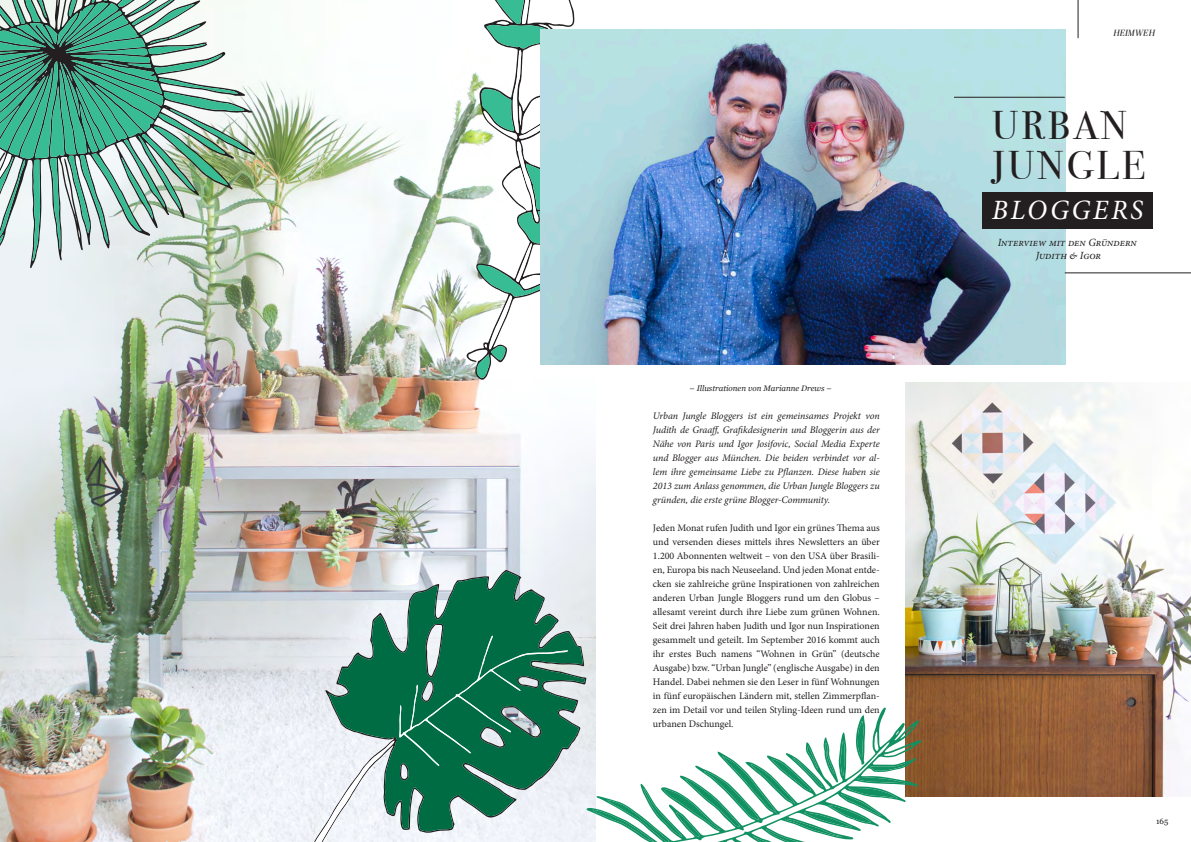
<style>
.page{position:relative;width:1191px;height:842px;background:#fff}
.page>*{position:absolute;margin:0;border:0;box-sizing:border-box;transform-origin:0 0}
.t1{font:40px "Bodoni Svty Two SCITCTT";letter-spacing:.075em;color:#231f20}
.t2{font:italic 28px "Minion Pro";letter-spacing:.085em;color:#fff}
.t3{font:italic 11px "Minion Pro";color:#231f20}
.t4{font:10px/14px "Minion Pro";color:#231f20;text-align:justify}
.t5{font:italic 10px/14px "Minion Pro";letter-spacing:-.01em;color:#231f20;text-align:justify}
.t6{font:italic 9px "Narziss Text";color:#231f20}
.t7{font:italic 8px "Georgia";color:#231f20}
.t8{font:8px "Georgia";color:#231f20}
</style>
<div class="page">
<img style="left:0;top:79px;width:595px;height:763px">
<svg style="left:0;top:79px;width:255px;height:189px;background:#d1dbd1"></svg>
<svg style="left:0;top:0;width:251px;height:261px"></svg>
<img style="left:466px;top:29px;width:152px;height:351px">
<svg style="left:477px;top:0;width:114px;height:379px"></svg>
<svg style="left:252px;top:570px;width:334px;height:272px;background:#d1cdcc"></svg>
<svg style="left:328px;top:571px;width:257px;height:136px;background:#8db4a8"></svg>
<svg style="left:254px;top:624px;width:314px;height:218px"></svg>
<img style="left:905px;top:382px;width:286px;height:415px">
<svg style="left:476px;top:707px;width:445px;height:135px"></svg>
<svg style="left:592px;top:715px;width:315px;height:127px"></svg>
<hr style="left:1077px;top:0;width:1px;height:38px;background:#231f20">
<img style="left:541px;top:30px;width:524px;height:335px">
<div style="left:981px;top:193px;width:171px;height:36px;background:#231f20"></div>
<hr style="left:954px;top:97px;width:110px;height:1px;background:#231f20">
<hr style="left:1064px;top:273px;width:127px;height:1px;background:#231f20">
<p class="t7" style="left:689px;top:382px;width:144px">– Illustrationen von Marianne Drews –</p>
<p class="t5" style="left:653px;top:409px;width:229px">Urban Jungle Bloggers ist ein gemeinsames Projekt von Judith de Graaff, Grafikdesignerin und Bloggerin aus der Nähe von Paris und Igor Josifovic, Social Media Experte und Blogger aus München. Die beiden verbindet vor al&shy;lem ihre gemeinsame Liebe zu Pflanzen. Diese haben sie 2013 zum Anlass genommen, die Urban Jungle Bloggers zu gründen, die erste grüne Blogger-Community.</p>
<p class="t4" style="left:653px;top:521px;width:228px">Jeden Monat rufen Judith und Igor ein grünes Thema aus und versenden dieses mittels ihres Newsletters an über 1.200 Abonnenten weltweit – von den USA über Brasili&shy;en, Europa bis nach Neuseeland. Und jeden Monat entde&shy;cken sie zahlreiche grüne Inspirationen von zahlreichen anderen Urban Jungle Bloggers rund um den Globus – allesamt vereint durch ihre Liebe zum grünen Wohnen.<br>Seit drei Jahren haben Judith und Igor nun Inspirationen gesammelt und geteilt. Im September 2016 kommt auch ihr erstes Buch namens “Wohnen in Grün” (deutsche Ausgabe) bzw. “Urban Jungle” (englische Ausgabe) in den Handel. Dabei nehmen sie den Leser in fünf Wohnungen in fünf europäischen Ländern mit, stellen Zimmerpflan&shy;zen im Detail vor und teilen Styling-Ideen rund um den urbanen Dschungel.</p>
<p class="t6" style="left:1113px;top:28px;width:43px">HEIMWEH</p>
<p class="t1" style="left:991px;top:102px;width:137px">URBAN</p>
<p class="t1" style="left:991px;top:142px;width:155px">JUNGLE</p>
<p class="t2" style="left:991px;top:191px;width:153px">BLOGGERS</p>
<p class="t3" style="left:997px;top:235px;width:141px">Interview mit den Gründern</p>
<p class="t3" style="left:1035px;top:248px;width:67px">Judith &amp; Igor</p>
<p class="t8" style="left:1156px;top:815px;width:14px">165</p>
</div>
